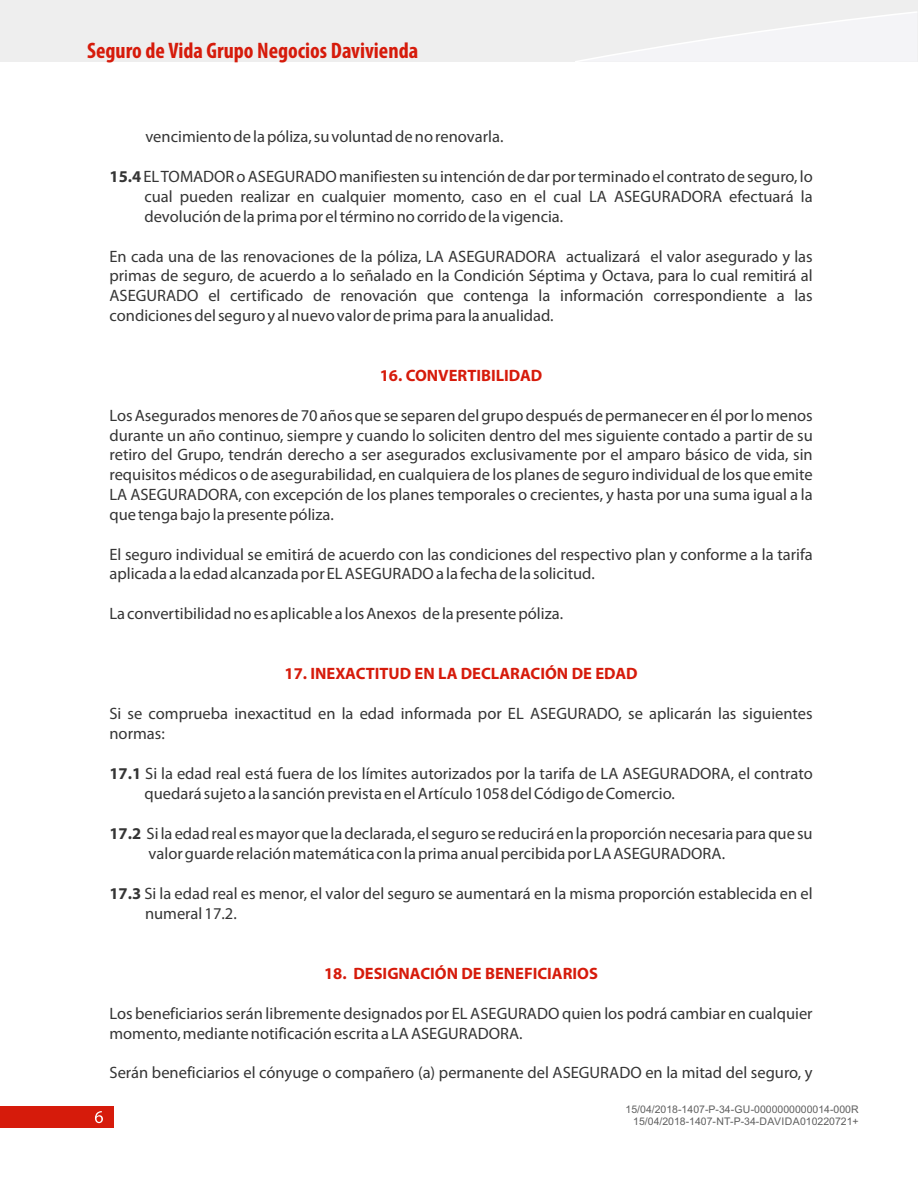
<style>
.page{position:relative;width:918px;height:1188px;background:#fff}
.page>*{position:absolute;margin:0;border:0;box-sizing:border-box;transform-origin:0 0}
.t1{font:700 condensed 22.5px "Myriad Pro";color:#d61b0b}
.t2{font:16.5px/19.8px "Myriad Pro";color:#353535}
.t3{font:700 16.5px "Myriad Pro";color:#d61b0b}
.t4{font:10.5px/11.7px "Arial";color:#606060;text-align:right}
.s1{font-weight:700}
</style>
<div class="page">
<div style="left:0;top:1106px;width:114px;height:21px;background:#d61b0b"></div>
<svg style="left:95px;top:1111px;width:8px;height:12px"></svg>
<div style="left:17px;top:0;width:900px;height:62px;background:#eee"></div>
<svg style="left:575px;top:10px;width:343px;height:52px"></svg>
<h1 class="t1" style="left:87px;top:41px;width:333px">Seguro de Vida Grupo Negocios Davivienda</h1>
<p class="t2" style="left:146px;top:128px;width:359px">vencimiento de la póliza, su voluntad de no renovarla.</p>
<p class="t2" style="left:144px;top:168px;width:670px;text-align:justify;text-indent:-35px"><span class="s1">15.4</span>EL TOMADOR o ASEGURADO manifiesten su intención de dar por terminado el contrato de seguro, lo cual pueden realizar en cualquier momento, caso en el cual LA ASEGURADORA efectuará la devolución de la prima por el término no corrido de la vigencia.</p>
<p class="t2" style="left:110px;top:248px;width:705px;text-align:justify">En cada una de las renovaciones de la póliza, LA ASEGURADORA actualizará el valor asegurado y las primas de seguro, de acuerdo a lo señalado en la Condición Séptima y Octava, para lo cual remitirá al ASEGURADO el certificado de renovación que contenga la información correspondiente a las condiciones del seguro y al nuevo valor de prima para la anualidad.</p>
<p class="t3" style="left:380px;top:369px;width:164px">16. CONVERTIBILIDAD</p>
<p class="t2" style="left:109px;top:407px;width:705px;text-align:justify">Los Asegurados menores de 70 años que se separen del grupo después de permanecer en él por lo menos durante un año continuo, siempre y cuando lo soliciten dentro del mes siguiente contado a partir de su retiro del Grupo, tendrán derecho a ser asegurados exclusivamente por el amparo básico de vida, sin requisitos médicos o de asegurabilidad, en cualquiera de los planes de seguro individual de los que emite LA ASEGURADORA, con excepción de los planes temporales o crecientes, y hasta por una suma igual a la que tenga bajo la presente póliza.</p>
<p class="t2" style="left:109px;top:546px;width:705px">El seguro individual se emitirá de acuerdo con las condiciones del respectivo plan y conforme a la tarifa aplicada a la edad alcanzada por EL ASEGURADO a la fecha de la solicitud.</p>
<p class="t2" style="left:109px;top:605px;width:455px">La convertibilidad no es aplicable a los Anexos de la presente póliza.</p>
<p class="t3" style="left:285px;top:667px;width:355px">17. INEXACTITUD EN LA DECLARACIÓN DE EDAD</p>
<p class="t2" style="left:109px;top:705px;width:705px">Si se comprueba inexactitud en la edad informada por EL ASEGURADO, se aplicarán las siguientes normas:</p>
<p class="t2" style="left:145px;top:765px;width:670px;text-indent:-35px"><span class="s1">17.1</span> Si la edad real está fuera de los límites autorizados por la tarifa de LA ASEGURADORA, el contrato quedará sujeto a la sanción prevista en el Artículo 1058 del Código de Comercio.</p>
<p class="t2" style="left:149px;top:825px;width:666px;text-indent:-39px"><span class="s1">17.2</span> Si la edad real es mayor que la declarada, el seguro se reducirá en la proporción necesaria para que su valor guarde relación matemática con la prima anual percibida por LA ASEGURADORA.</p>
<p class="t2" style="left:145px;top:885px;width:669px;text-indent:-36px"><span class="s1">17.3</span> Si la edad real es menor, el valor del seguro se aumentará en la misma proporción establecida en el numeral 17.2.</p>
<p class="t3" style="left:324px;top:967px;width:275px">18. DESIGNACIÓN DE BENEFICIARIOS</p>
<p class="t2" style="left:109px;top:1005px;width:705px">Los beneficiarios serán libremente designados por EL ASEGURADO quien los podrá cambiar en cualquier momento, mediante notificación escrita a LA ASEGURADORA.</p>
<p class="t2" style="left:109px;top:1064px;width:705px">Serán beneficiarios el cónyuge o compañero (a) permanente del ASEGURADO en la mitad del seguro, y</p>
<p class="t4" style="left:626px;top:1104px;width:235px">15/04/2018-1407-P-34-GU-0000000000014-000R<br>15/04/2018-1407-NT-P-34-DAVIDA010220721+</p>
</div>
